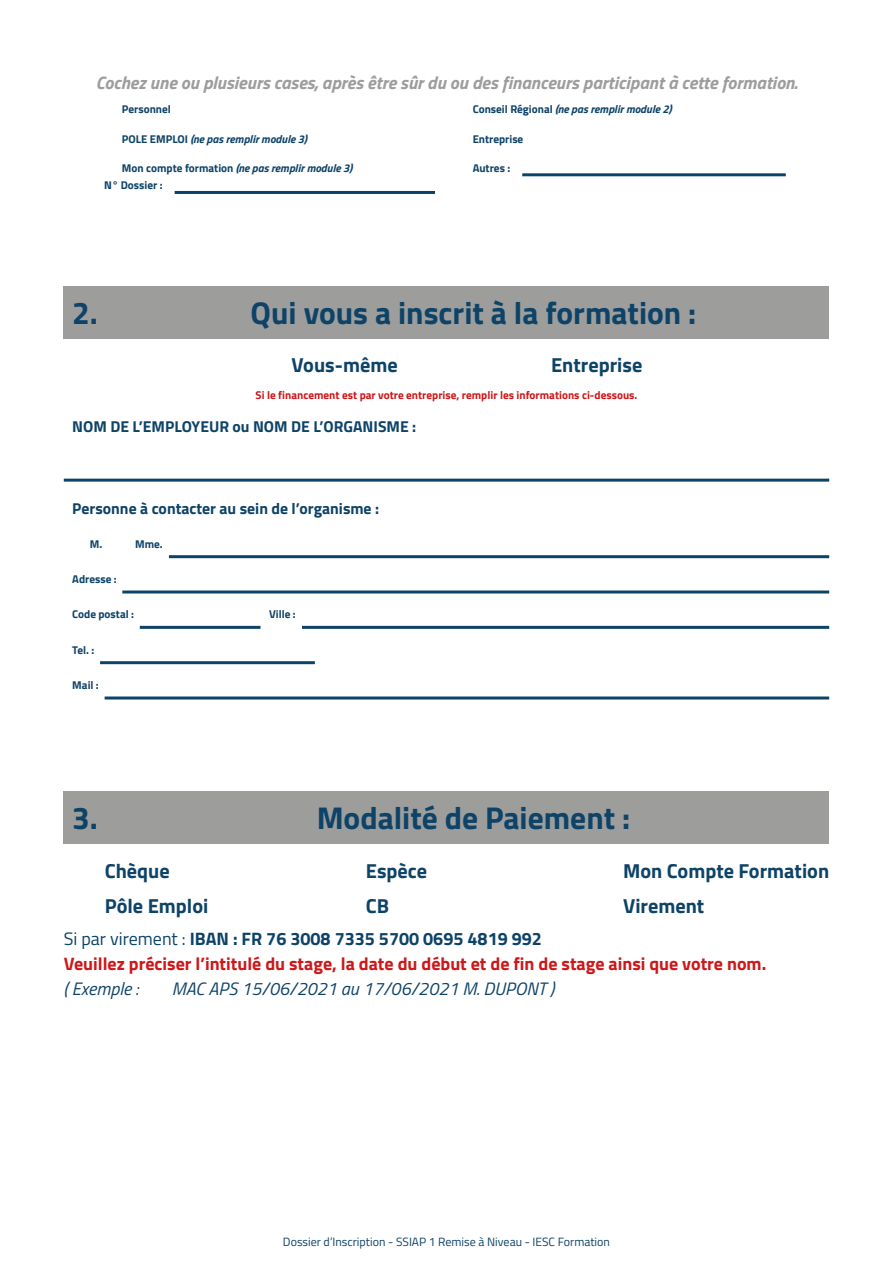
<style>
.page{position:relative;width:893px;height:1263px;background:#fff}
.page>*{position:absolute;margin:0;border:0;box-sizing:border-box;transform-origin:0 0}
.t1{font:700 31.5px "Titillium Web";color:#0e4368}
.t2{font:700 20.25px "Titillium Web";color:#0e4368}
.t3{font:italic 700 18px "Titillium Web";color:#9d9d9c}
.t4{font:700 18px "Titillium Web";color:#cd1719}
.t5{font:700 18px "Titillium Web";color:#0e4368}
.t6{font:italic 18px "Titillium Web";color:#0e4368}
.t7{font:700 15.75px "Titillium Web";color:#0e4368}
.Page_01-Texte{font:12px "Titillium Web";color:#0e4368}
.t8{font:italic 700 11.25px "Titillium Web";color:#0e4368}
.t9{font:700 11.25px "Titillium Web";color:#0e4368}
.t10{font:700 11.25px "Titillium Web";color:#cd1719}
.s1{font-style:normal}
.s2{font-weight:400}
</style>
<div class="page">
<hr style="left:175px;top:191px;width:260px;height:3px;background:#0e4368">
<hr style="left:522px;top:173px;width:264px;height:3px;background:#0e4368">
<div style="left:64px;top:286px;width:765px;height:52px;background:#9d9d9c"></div>
<hr style="left:64px;top:479px;width:765px;height:3px;background:#0e4368">
<hr style="left:169px;top:555px;width:660px;height:3px;background:#0e4368">
<hr style="left:122px;top:590px;width:707px;height:3px;background:#0e4368">
<hr style="left:140px;top:626px;width:120px;height:3px;background:#0e4368">
<hr style="left:302px;top:626px;width:527px;height:3px;background:#0e4368">
<hr style="left:105px;top:696px;width:724px;height:3px;background:#0e4368">
<hr style="left:100px;top:661px;width:215px;height:3px;background:#0e4368">
<div style="left:64px;top:791px;width:765px;height:53px;background:#9d9d9c"></div>
<p class="t3" style="left:96px;top:68px;width:703px">Cochez une ou plusieurs cases, après être sûr du ou des financeurs participant à cette formation.</p>
<p class="t9" style="left:122px;top:101px;width:51px">Personnel</p>
<p class="t8" style="left:122px;top:130px;width:186px"><span class="s1">POLE EMPLOI</span> (ne pas remplir module 3)</p>
<p class="t8" style="left:122px;top:159px;width:232px"><span class="s1">Mon compte formation</span> (ne pas remplir module 3)</p>
<p class="t9" style="left:104px;top:177px;width:60px">N° Dossier :</p>
<p class="t8" style="left:473px;top:101px;width:200px"><span class="s1">Conseil Régional</span> (ne pas remplir module 2)</p>
<p class="t9" style="left:473px;top:130px;width:52px">Entreprise</p>
<p class="t9" style="left:473px;top:159px;width:39px">Autres :</p>
<p class="t1" style="left:72px;top:289px;width:27px">2.</p>
<p class="t1" style="left:251px;top:289px;width:447px">Qui vous a inscrit à la formation :</p>
<p class="t2" style="left:292px;top:350px;width:108px">Vous-même</p>
<p class="t2" style="left:551px;top:350px;width:93px">Entreprise</p>
<p class="t10" style="left:256px;top:387px;width:383px">Si le financement est par votre entreprise, remplir les informations ci-dessous.</p>
<p class="t7" style="left:72px;top:414px;width:345px">NOM DE L’EMPLOYEUR ou NOM DE L’ORGANISME :</p>
<p class="t7" style="left:72px;top:496px;width:308px">Personne à contacter au sein de l’organisme :</p>
<p class="t9" style="left:90px;top:535px;width:14px">M.</p>
<p class="t9" style="left:135px;top:535px;width:29px">Mme.</p>
<p class="t9" style="left:72px;top:570px;width:46px">Adresse :</p>
<p class="t9" style="left:72px;top:606px;width:63px">Code postal :</p>
<p class="t9" style="left:269px;top:606px;width:28px">Ville :</p>
<p class="t9" style="left:72px;top:641px;width:24px">Tel. :</p>
<p class="t9" style="left:72px;top:676px;width:28px">Mail :</p>
<p class="t1" style="left:72px;top:794px;width:27px">3.</p>
<p class="t1" style="left:317px;top:794px;width:315px">Modalité de Paiement :</p>
<p class="t2" style="left:105px;top:855px;width:67px">Chèque</p>
<p class="t2" style="left:366px;top:855px;width:63px">Espèce</p>
<p class="t2" style="left:623px;top:855px;width:208px">Mon Compte Formation</p>
<p class="t2" style="left:105px;top:890px;width:105px">Pôle Emploi</p>
<p class="t2" style="left:366px;top:890px;width:25px">CB</p>
<p class="t2" style="left:623px;top:890px;width:83px">Virement</p>
<p class="t5" style="left:64px;top:925px;width:480px"><span class="s2">Si par virement :</span> IBAN : FR 76 3008 7335 5700 0695 4819 992</p>
<p class="t4" style="left:64px;top:950px;width:704px">Veuillez préciser l’intitulé du stage, la date du début et de fin de stage ainsi que votre nom.</p>
<p class="t6" style="left:64px;top:976px;width:76px">( Exemple :</p>
<p class="t6" style="left:172px;top:976px;width:384px">MAC APS 15/06/2021 au 17/06/2021 M. DUPONT )</p>
<p class="Page_01-Texte" style="left:283px;top:1233px;width:329px">Dossier d’Inscription - SSIAP 1 Remise à Niveau - IESC Formation</p>
</div>
